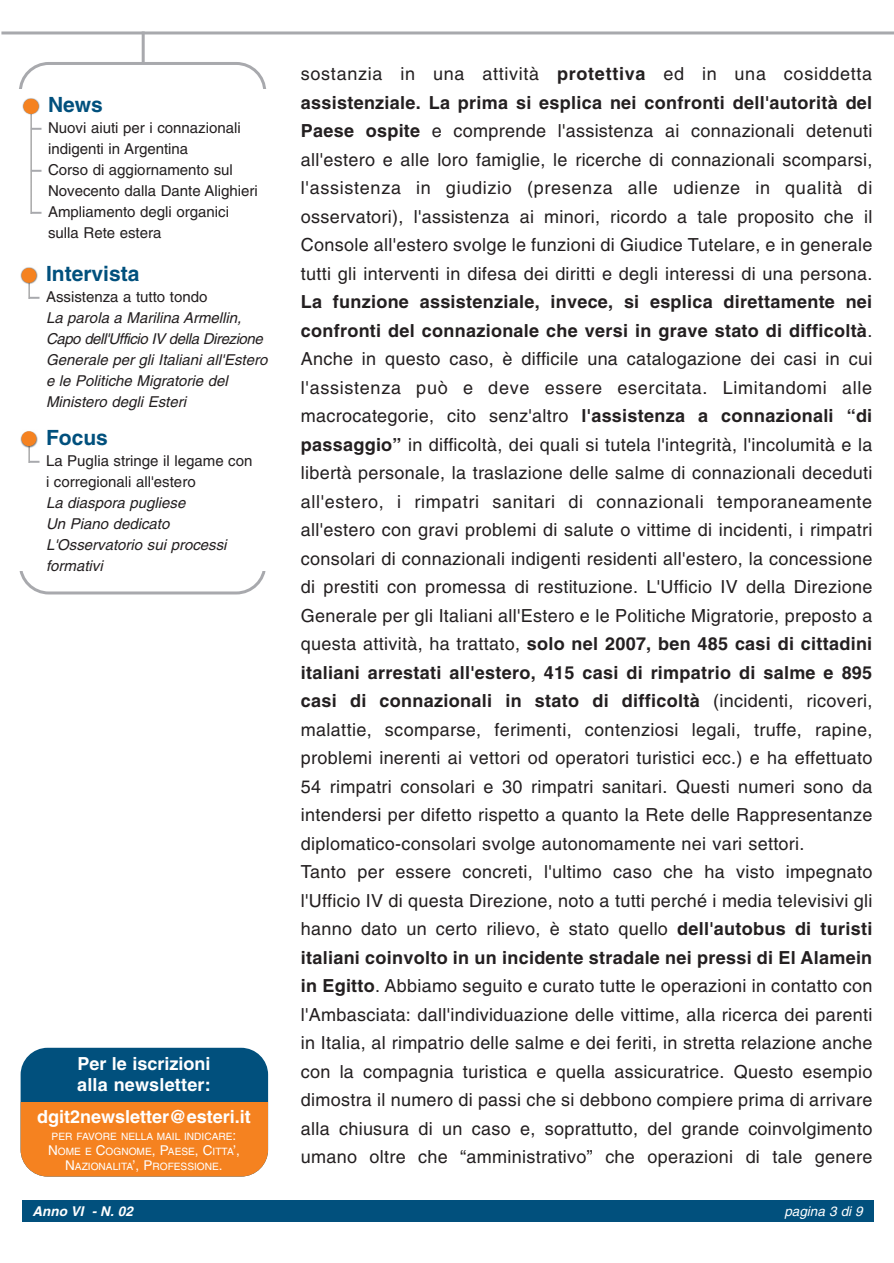
<style>
.page{position:relative;width:894px;height:1263px;background:#fff}
.page>*{position:absolute;margin:0;border:0;box-sizing:border-box;transform-origin:0 0}
.t1{font:700 21px "Helvetica";color:#01507d}
.t2{font:18px/28.5px "Helvetica";letter-spacing:.015em;color:#231f20;text-align:justify}
.t3{font:700 18px/21.6px "Helvetica";color:#fff}
.t4{font:italic 15px/21px "Helvetica";color:#231f20}
.t5{font:15px/21px "Helvetica";color:#231f20}
.t6{font:italic 700 13.5px "Helvetica";color:#fff}
.t7{font:italic 13.5px "Helvetica";color:#fff}
.t8{font:10.2px/15px "Helvetica";color:#fff;text-align:center}
.s1{font-weight:700;color:#a8a9ad}
.s2{font-weight:700;font-style:normal;color:#a8a9ad}
.s3{font-style:normal}
.s4{font-size:13.5px}
.s5{font-weight:700}
</style>
<div class="page">
<hr style="left:1px;top:31px;width:892px;height:3px;background:#a8a9ad">
<div style="left:23px;top:1201px;width:850px;height:21px;background:#01507d"></div>
<div style="left:21px;top:1048px;width:247px;height:128px;background:#01507d;border-radius:27px"></div>
<div style="left:21px;top:1102px;width:247px;height:74px;background:#f58220"></div>
<hr style="left:142px;top:31px;width:3px;height:33px;background:#a8a9ad">
<svg style="left:19px;top:62px;width:247px;height:532px"></svg>
<div style="left:1px;top:89px;width:269px;height:481px;background:#fff"></div>
<img style="left:22px;top:98px;width:18px;height:116px">
<img style="left:20px;top:267px;width:18px;height:32px">
<div style="left:21px;top:268px;width:15px;height:15px;background:#f58220;border-radius:50%"></div>
<img style="left:20px;top:431px;width:18px;height:31px">
<div style="left:21px;top:431px;width:15px;height:15px;background:#f58220;border-radius:50%"></div>
<div style="left:24px;top:99px;width:14px;height:15px;background:#f58220;border-radius:50%"></div>
<p class="t1" style="left:48px;top:97px;width:56px">News</p>
<p class="t5" style="left:48px;top:119px;width:194px;text-indent:-18px"><span class="s1">-</span> Nuovi aiuti per i connazionali indigenti in Argentina</p>
<p class="t5" style="left:48px;top:161px;width:211px;text-indent:-18px"><span class="s1">-</span> Corso di aggiornamento sul<br>Novecento dalla Dante Alighieri</p>
<p class="t5" style="left:48px;top:203px;width:182px;text-indent:-18px"><span class="s1">-</span> Ampliamento degli organici sulla Rete estera</p>
<p class="t1" style="left:46px;top:266px;width:95px">Intervista</p>
<p class="t4" style="left:46px;top:288px;width:226px;text-indent:-18px"><span class="s2">-</span> <span class="s3">Assistenza a tutto tondo<br></span>La parola a Marilina Armellin,<br>Capo dell'Ufficio IV della Direzione<br>Generale per gli Italiani all'Estero e le Politiche Migratorie del<br>Ministero degli Esteri</p>
<p class="t1" style="left:46px;top:429px;width:63px">Focus</p>
<p class="t5" style="left:46px;top:451px;width:208px;text-indent:-18px"><span class="s1">-</span> La Puglia stringe il legame con i corregionali all'estero</p>
<p class="t4" style="left:46px;top:493px;width:185px">La diaspora pugliese<br>Un Piano dedicato<br>L'Osservatorio sui processi formativi</p>
<p class="t3" style="left:77px;top:1054px;width:135px">Per le iscrizioni alla newsletter:</p>
<p class="t3" style="left:37px;top:1108px;width:215px">dgit2newsletter@esteri.it</p>
<p class="t8" style="left:48px;top:1129px;width:193px">PER FAVORE NELLA MAIL INDICARE<span class="s4">:<br>N</span>OME E <span class="s4">C</span>OGNOME<span class="s4">, P</span>AESE<span class="s4">, C</span>ITTA<span class="s4">’,<br>N</span>AZIONALITA<span class="s4">’, P</span>ROFESSIONE<span class="s4">.</span></p>
<p class="t2" style="left:301px;top:61px;width:573px">sostanzia in una attività <span class="s5">protettiva</span> ed in una cosiddetta <span class="s5">assistenziale. La prima si esplica nei confronti dell'autorità del Paese ospite</span> e comprende l'assistenza ai connazionali detenuti all'estero e alle loro famiglie, le ricerche di connazionali scomparsi, l'assistenza in giudizio (presenza alle udienze in qualità di osservatori), l'assistenza ai minori, ricordo a tale proposito che il Console all'estero svolge le funzioni di Giudice Tutelare, e in generale tutti gli interventi in difesa dei diritti e degli interessi di una persona.</p>
<p class="t2" style="left:301px;top:289px;width:573px;text-align:left"><span class="s5">La funzione assistenziale, invece, si esplica direttamente nei confronti del connazionale che versi in grave stato di difficoltà</span>.<br>Anche in questo caso, è difficile una catalogazione dei casi in cui l'assistenza può e deve essere esercitata. Limitandomi alle macrocategorie, cito senz'altro <span class="s5">l'assistenza a connazionali “di passaggio”</span> in difficoltà, dei quali si tutela l'integrità, l'incolumità e la libertà personale, la traslazione delle salme di connazionali deceduti all'estero, i rimpatri sanitari di connazionali temporaneamente all'estero con gravi problemi di salute o vittime di incidenti, i rimpatri consolari di connazionali indigenti residenti all'estero, la concessione di prestiti con promessa di restituzione. L'Ufficio IV della Direzione Generale per gli Italiani all'Estero e le Politiche Migratorie, preposto a questa attività, ha trattato, <span class="s5">solo nel 2007, ben 485 casi di cittadini italiani arrestati all'estero, 415 casi di rimpatrio di salme e 895 casi di connazionali in stato di difficoltà</span> (incidenti, ricoveri, malattie, scomparse, ferimenti, contenziosi legali, truffe, rapine, problemi inerenti ai vettori od operatori turistici ecc.) e ha effettuato 54 rimpatri consolari e 30 rimpatri sanitari. Questi numeri sono da intendersi per difetto rispetto a quanto la Rete delle Rappresentanze diplomatico-consolari svolge autonomamente nei vari settori.<br>Tanto per essere concreti, l'ultimo caso che ha visto impegnato l'Ufficio IV di questa Direzione, noto a tutti perché i media televisivi gli hanno dato un certo rilievo, è stato quello <span class="s5">dell'autobus di turisti italiani coinvolto in un incidente stradale nei pressi di El Alamein in Egitto</span>. Abbiamo seguito e curato tutte le operazioni in contatto con l'Ambasciata: dall'individuazione delle vittime, alla ricerca dei parenti in Italia, al rimpatrio delle salme e dei feriti, in stretta relazione anche con la compagnia turistica e quella assicuratrice. Questo esempio dimostra il numero di passi che si debbono compiere prima di arrivare alla chiusura di un caso e, soprattutto, del grande coinvolgimento umano oltre che “amministrativo” che operazioni di tale genere</p>
<p class="t6" style="left:32px;top:1207px;width:105px">Anno VI - N. 02</p>
<p class="t7" style="left:784px;top:1207px;width:83px">pagina 3 di 9</p>
</div>
